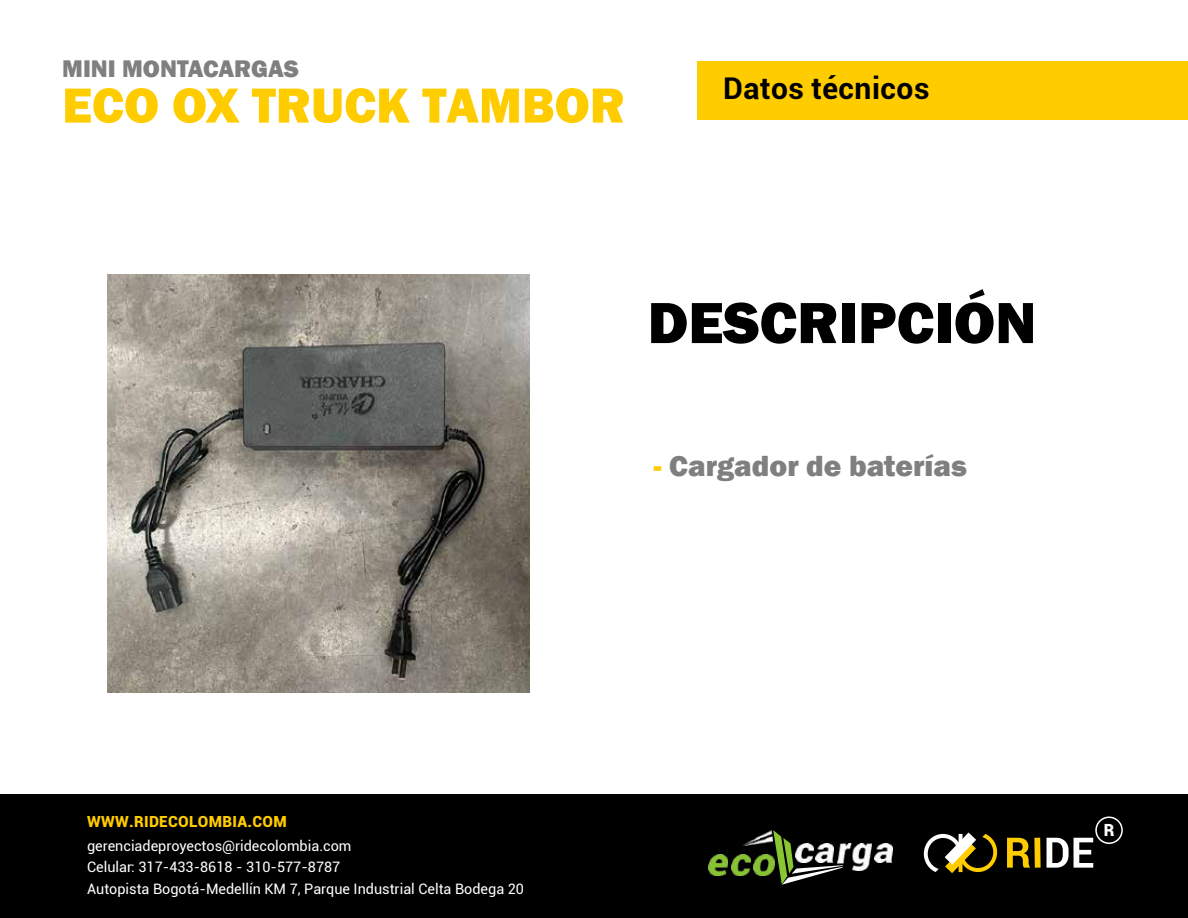
<style>
.page{position:relative;width:1188px;height:918px;background:#fff}
.page>*{position:absolute;margin:0;border:0;box-sizing:border-box;transform-origin:0 0}
.t1{font:800 60px "Franklin Gothic";color:#000}
.t2{font:800 51px "Franklin Gothic";color:#fc0}
.t3{font:800 30px "Franklin Gothic";color:#7f7f7f}
.t4{font:700 30px "Roboto";letter-spacing:.015em;color:#000}
.t5{font:800 24.75px "Franklin Gothic";color:#7f7f7f}
.t6{font:900 16.8px "Roboto";color:#fff}
.t7{font:900 15.3px "Roboto";letter-spacing:.02em;color:#fc0}
.t8{font:14.4px/21.6px "Roboto";color:#fff}
.s1{color:#fc0}
</style>
<div class="page">
<div style="left:698px;top:61px;width:490px;height:59px;background:#fc0"></div>
<div style="left:0;top:794px;width:1188px;height:124px;background:#000"></div>
<svg style="left:924px;top:832px;width:73px;height:41px"></svg>
<svg style="left:1007px;top:838px;width:23px;height:30px"></svg>
<div style="left:1034px;top:838px;width:7px;height:30px;background:#fc0"></div>
<svg style="left:1047px;top:817px;width:76px;height:51px"></svg>
<svg style="left:773px;top:830px;width:64px;height:55px"></svg>
<img style="left:709px;top:854px;width:19px;height:22px">
<img style="left:731px;top:854px;width:19px;height:22px">
<img style="left:754px;top:854px;width:20px;height:22px">
<img style="left:743px;top:831px;width:30px;height:14px">
<img style="left:816px;top:843px;width:18px;height:20px">
<img style="left:796px;top:843px;width:17px;height:20px">
<img style="left:837px;top:843px;width:35px;height:27px">
<img style="left:874px;top:843px;width:18px;height:20px">
<img style="left:108px;top:275px;width:421px;height:417px">
<h3 class="t5" style="left:62px;top:52px;width:238px">MINI MONTACARGAS</h3>
<h2 class="t2" style="left:62px;top:72px;width:564px">ECO OX TRUCK TAMBOR</h2>
<h3 class="t4" style="left:723px;top:68px;width:208px">Datos técnicos</h3>
<h1 class="t1" style="left:648px;top:284px;width:390px">DESCRIPCIÓN</h1>
<h3 class="t3" style="left:654px;top:446px;width:315px"><span class="s1">-</span> Cargador de baterías</h3>
<p class="t7" style="left:87px;top:811px;width:201px">WWW.RIDECOLOMBIA.COM</p>
<p class="t8" style="left:87px;top:834px;width:438px">gerenciadeproyectos@ridecolombia.com<br>Celular: 317-433-8618 - 310-577-8787<br>Autopista Bogotá-Medellín KM 7, Parque Industrial Celta Bodega 20</p>
<p class="t6" style="left:1104px;top:818px;width:12px">R</p>
</div>
